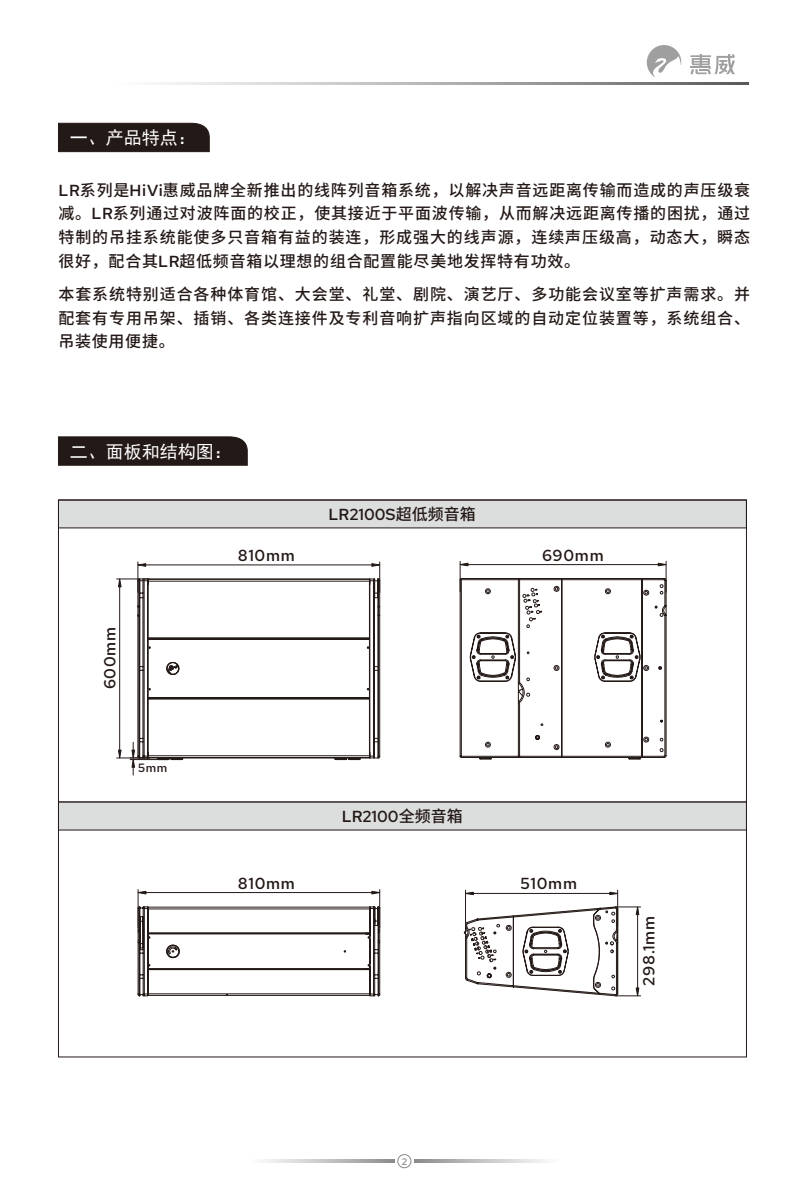
<style>
.page{position:relative;width:808px;height:1191px;background:#fff}
.page>*{position:absolute;margin:0;border:0;box-sizing:border-box;transform-origin:0 0}
.t1{font:18px "Sim Hei";color:#fff}
.t2{font:500 16px/23.6px "Source Han Sans CN";letter-spacing:.055em;color:#231916;text-align:justify}
.t3{font:500 16px "Red Hat Text";letter-spacing:.045em;color:#231916}
.t4{font:500 16px "Red Hat Text";color:#231916}
.t5{font:500 12px "Red Hat Text";color:#231916}
.t6{font:500 9.6px "Red Hat Text";color:#898989}
.s1{font-family:"Red Hat Text"}
.s2{font-family:"Source Han Sans CN"}
</style>
<div class="page">
<svg style="left:414px;top:1159px;width:131px;height:3px"></svg>
<svg style="left:265px;top:1159px;width:130px;height:3px"></svg>
<div style="left:397px;top:1154px;width:14px;height:14px;border:1px solid #898989;border-radius:50%"></div>
<svg style="left:163px;top:82px;width:585px;height:3px;background:#ababab"></svg>
<svg style="left:646px;top:45px;width:35px;height:32px"></svg>
<svg style="left:690px;top:54px;width:45px;height:20px"></svg>
<svg style="left:58px;top:123px;width:152px;height:29px;background:#261c19"></svg>
<div style="left:58px;top:436px;width:190px;height:29px;background:#231916"></div>
<hr style="left:373px;top:579px;width:1px;height:179px;background:#231916">
<hr style="left:374px;top:579px;width:1px;height:179px;background:#231916">
<hr style="left:378px;top:579px;width:1px;height:179px;background:#231916">
<hr style="left:379px;top:580px;width:1px;height:176px;background:#231916">
<hr style="left:138px;top:580px;width:1px;height:176px;background:#231916">
<hr style="left:139px;top:579px;width:1px;height:179px;background:#231916">
<hr style="left:143px;top:579px;width:1px;height:179px;background:#231916">
<hr style="left:144px;top:579px;width:1px;height:179px;background:#231916">
<hr style="left:147px;top:579px;width:1px;height:179px;background:#231916">
<hr style="left:148px;top:579px;width:1px;height:178px;background:#231916">
<hr style="left:148px;top:757px;width:221px;height:1px;background:#231916">
<hr style="left:148px;top:755px;width:221px;height:1px;background:#231916">
<hr style="left:148px;top:698px;width:221px;height:1px;background:#231916">
<hr style="left:148px;top:697px;width:221px;height:1px;background:#231916">
<svg style="left:140px;top:666px;width:3px;height:5px"></svg>
<svg style="left:375px;top:666px;width:3px;height:5px"></svg>
<hr style="left:148px;top:639px;width:221px;height:1px;background:#231916">
<hr style="left:148px;top:638px;width:221px;height:1px;background:#231916">
<hr style="left:148px;top:637px;width:221px;height:1px;background:#231916">
<svg style="left:140px;top:593px;width:3px;height:5px"></svg>
<hr style="left:148px;top:581px;width:221px;height:1px;background:#231916">
<hr style="left:148px;top:579px;width:221px;height:1px;background:#231916">
<hr style="left:148px;top:578px;width:227px;height:1px;background:#231916">
<hr style="left:369px;top:579px;width:1px;height:179px;background:#231916">
<svg style="left:157px;top:758px;width:26px;height:2px"></svg>
<svg style="left:138px;top:579px;width:9px;height:6px"></svg>
<svg style="left:334px;top:758px;width:27px;height:2px"></svg>
<svg style="left:370px;top:752px;width:10px;height:6px"></svg>
<svg style="left:369px;top:578px;width:11px;height:20px"></svg>
<svg style="left:166px;top:662px;width:13px;height:13px"></svg>
<hr style="left:137px;top:562px;width:1px;height:30px;background:#231916">
<hr style="left:379px;top:562px;width:1px;height:30px;background:#231916">
<hr style="left:146px;top:564px;width:226px;height:1px;background:#231916">
<svg style="left:137px;top:563px;width:10px;height:4px"></svg>
<svg style="left:371px;top:562px;width:10px;height:5px"></svg>
<hr style="left:117px;top:578px;width:32px;height:1px;background:#231916">
<hr style="left:117px;top:757px;width:33px;height:1px;background:#231916">
<hr style="left:119px;top:587px;width:1px;height:163px;background:#231916">
<svg style="left:117px;top:578px;width:5px;height:18px"></svg>
<svg style="left:118px;top:749px;width:4px;height:10px"></svg>
<hr style="left:130px;top:759px;width:38px;height:1px;background:#231916">
<svg style="left:130px;top:738px;width:19px;height:38px"></svg>
<hr style="left:666px;top:561px;width:1px;height:31px;background:#231916">
<hr style="left:460px;top:561px;width:1px;height:30px;background:#231916">
<hr style="left:468px;top:564px;width:190px;height:1px;background:#231916">
<svg style="left:657px;top:562px;width:10px;height:5px"></svg>
<svg style="left:459px;top:562px;width:10px;height:5px"></svg>
<svg style="left:460px;top:578px;width:207px;height:181px"></svg>
<svg style="left:60px;top:501px;width:685px;height:28px;background:#d6d6d6"></svg>
<hr style="left:228px;top:995px;width:142px;height:1px;background:#231916">
<hr style="left:148px;top:995px;width:78px;height:1px;background:#231916">
<hr style="left:148px;top:993px;width:222px;height:1px;background:#231916">
<hr style="left:148px;top:969px;width:222px;height:1px;background:#231916">
<hr style="left:148px;top:968px;width:222px;height:1px;background:#231916">
<hr style="left:148px;top:933px;width:222px;height:1px;background:#231916">
<hr style="left:148px;top:932px;width:222px;height:1px;background:#231916">
<hr style="left:148px;top:908px;width:222px;height:1px;background:#231916">
<hr style="left:148px;top:906px;width:222px;height:1px;background:#231916">
<svg style="left:166px;top:944px;width:14px;height:14px"></svg>
<svg style="left:365px;top:906px;width:15px;height:90px"></svg>
<svg style="left:137px;top:906px;width:14px;height:90px"></svg>
<hr style="left:379px;top:889px;width:1px;height:38px;background:#231916">
<hr style="left:138px;top:889px;width:1px;height:38px;background:#231916">
<hr style="left:146px;top:892px;width:226px;height:1px;background:#231916">
<svg style="left:371px;top:890px;width:10px;height:5px"></svg>
<svg style="left:137px;top:890px;width:10px;height:5px"></svg>
<hr style="left:465px;top:890px;width:1px;height:52px;background:#231916">
<hr style="left:617px;top:890px;width:1px;height:36px;background:#231916">
<hr style="left:473px;top:893px;width:137px;height:1px;background:#231916">
<svg style="left:466px;top:891px;width:8px;height:4px"></svg>
<svg style="left:609px;top:891px;width:10px;height:4px"></svg>
<svg style="left:464px;top:902px;width:177px;height:95px"></svg>
<svg style="left:58px;top:801px;width:689px;height:30px;background:#cdcdcd"></svg>
<p class="t1" style="left:70px;top:129px;width:127px">一、产品特点：</p>
<p class="t2" style="left:58px;top:178px;width:693px"><span class="s1">LR</span>系列是<span class="s1">HiVi</span>惠威品牌全新推出的线阵列⾳箱系统，以解决声⾳远距离传输⽽造成的声压级衰减。<span class="s1">LR</span>系列通过对波阵⾯的校正，使其接近于平⾯波传输，从⽽解决远距离传播的困扰，通过特制的吊挂系统能使多只⾳箱有益的装连，形成强⼤的线声源，连续声压级⾼，动态⼤，瞬态很好，配合其<span class="s1">LR</span>超低频⾳箱以理想的组合配置能尽美地发挥特有功效。</p>
<p class="t2" style="left:58px;top:282px;width:693px">本套系统特别适合各种体育馆、⼤会堂、礼堂、剧院、演艺厅、多功能会议室等扩声需求。并配套有专⽤吊架、插销、各类连接件及专利⾳响扩声指向区域的⾃动定位装置等，系统组合、吊装使⽤便捷。</p>
<p class="t1" style="left:70px;top:443px;width:163px">二、面板和结构图：</p>
<p class="t4" style="left:329px;top:504px;width:149px">LR2100S<span class="s2">超低频⾳箱</span></p>
<p class="t3" style="left:238px;top:545px;width:59px">810mm</p>
<p class="t3" style="left:542px;top:545px;width:63px">690mm</p>
<p class="t3" style="left:99px;top:689px;width:64px;rotate:-90deg">600mm</p>
<p class="t5" style="left:138px;top:760px;width:31px">5mm</p>
<p class="t3" style="left:342px;top:806px;width:122px">LR2100<span class="s2">全频⾳箱</span></p>
<p class="t3" style="left:238px;top:872px;width:59px">810mm</p>
<p class="t3" style="left:521px;top:872px;width:58px">510mm</p>
<p class="t3" style="left:638px;top:985px;width:71px;rotate:-90deg">298.1mm</p>
<p class="t6" style="left:402px;top:1154px;width:7px">2</p>
</div>
